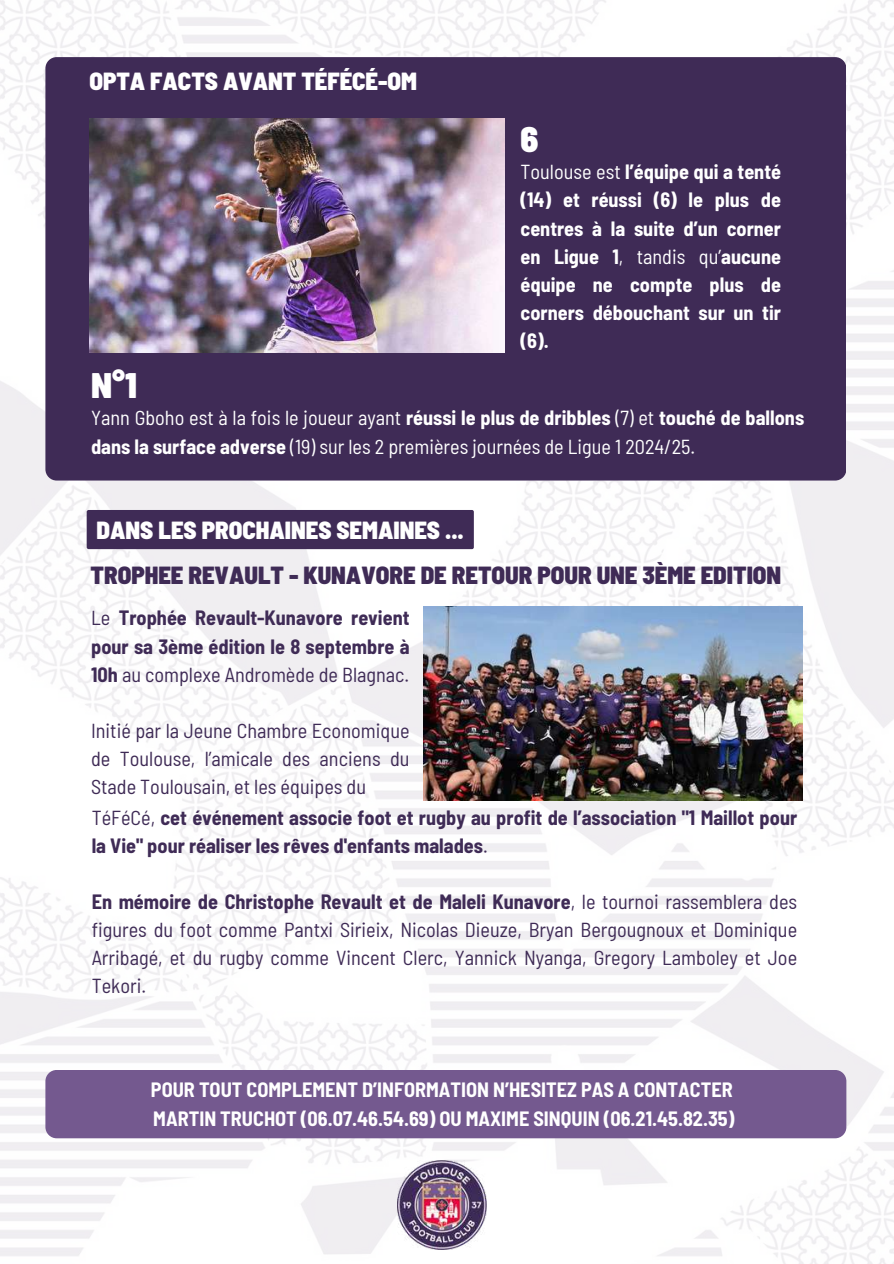
<style>
.page{position:relative;width:894px;height:1264px;background:#fff}
.page>*{position:absolute;margin:0;border:0;box-sizing:border-box;transform-origin:0 0}
.t1{font:900 semi-condensed 35.4px "Barlow";color:#fff}
.t2{font:900 semi-condensed 24.75px "Barlow";color:#fff}
.t3{font:900 semi-condensed 24.75px "Barlow";color:#3f2b56}
.t4{font:semi-condensed 20.25px/28.2px "Barlow";color:#3f2b56;text-align:justify}
.t5{font:700 semi-condensed 20.25px/28.2px "Barlow";color:#fff;text-align:justify}
.t6{font:700 semi-condensed 20.25px/28.2px "Barlow";color:#3f2b56;text-align:justify}
.t7{font:semi-condensed 20.25px/28.2px "Barlow";color:#fff}
.s1{font-weight:400}
.s2{font-weight:700}
</style>
<div class="page">
<img style="left:0;top:0;width:893px;height:1263px">
<div style="left:45px;top:57px;width:801px;height:423px;background:#3f2b56;border-radius:11px"></div>
<img style="left:89px;top:119px;width:415px;height:234px">
<img style="left:423px;top:606px;width:379px;height:194px">
<img style="left:397px;top:1160px;width:89px;height:88px">
<div style="left:87px;top:510px;width:386px;height:39px;background:#3f2b56"></div>
<div style="left:45px;top:1069px;width:801px;height:69px;background:#74598f;border-radius:11px"></div>
<p class="t2" style="left:89px;top:65px;width:329px">OPTA FACTS AVANT TÉFÉCÉ-OM</p>
<h1 class="t1" style="left:91px;top:363px;width:47px">N°1</h1>
<h1 class="t1" style="left:520px;top:117px;width:19px">6</h1>
<p class="t5" style="left:520px;top:157px;width:262px"><span class="s1">Toulouse est</span> l’équipe qui a tenté (14) et réussi (6) le plus de centres à la suite d’un corner en Ligue 1<span class="s1">, tandis qu’</span>aucune équipe ne compte plus de corners débouchant sur un tir (6).</p>
<p class="t7" style="left:91px;top:403px;width:714px">Yann Gboho est à la fois le joueur ayant <span class="s2">réussi le plus de dribbles</span> (7) et <span class="s2">touché de ballons dans la surface adverse</span> (19) sur les 2 premières journées de Ligue 1 2024/25.</p>
<p class="t2" style="left:97px;top:514px;width:369px">DANS LES PROCHAINES SEMAINES ...</p>
<p class="t3" style="left:90px;top:559px;width:692px">TROPHEE REVAULT - KUNAVORE DE RETOUR POUR UNE 3ÈME EDITION</p>
<p class="t6" style="left:91px;top:603px;width:320px"><span class="s1">Le</span> Trophée Revault-Kunavore revient pour sa 3ème édition le 8 septembre à 10h <span class="s1">au complexe Andromède de Blagnac.</span></p>
<p class="t4" style="left:91px;top:715px;width:320px">Initié par la Jeune Chambre Economique de Toulouse, l’amicale des anciens du Stade Toulousain, et les équipes du</p>
<p class="t6" style="left:92px;top:802px;width:706px"><span class="s1">TéFéCé,</span> cet événement associe foot et rugby au profit de l’association "1 Maillot pour la Vie" pour réaliser les rêves d'enfants malades<span class="s1">.</span></p>
<p class="t4" style="left:92px;top:886px;width:706px"><span class="s2">En mémoire de Christophe Revault et de Maleli Kunavore</span>, le tournoi rassemblera des figures du foot comme Pantxi Sirieix, Nicolas Dieuze, Bryan Bergougnoux et Dominique Arribagé, et du rugby comme Vincent Clerc, Yannick Nyanga, Gregory Lamboley et Joe Tekori.</p>
<p class="t5" style="left:151px;top:1075px;width:584px">POUR TOUT COMPLEMENT D’INFORMATION N’HESITEZ PAS A CONTACTER<br>MARTIN TRUCHOT (06.07.46.54.69) OU MAXIME SINQUIN (06.21.45.82.35)</p>
</div>
